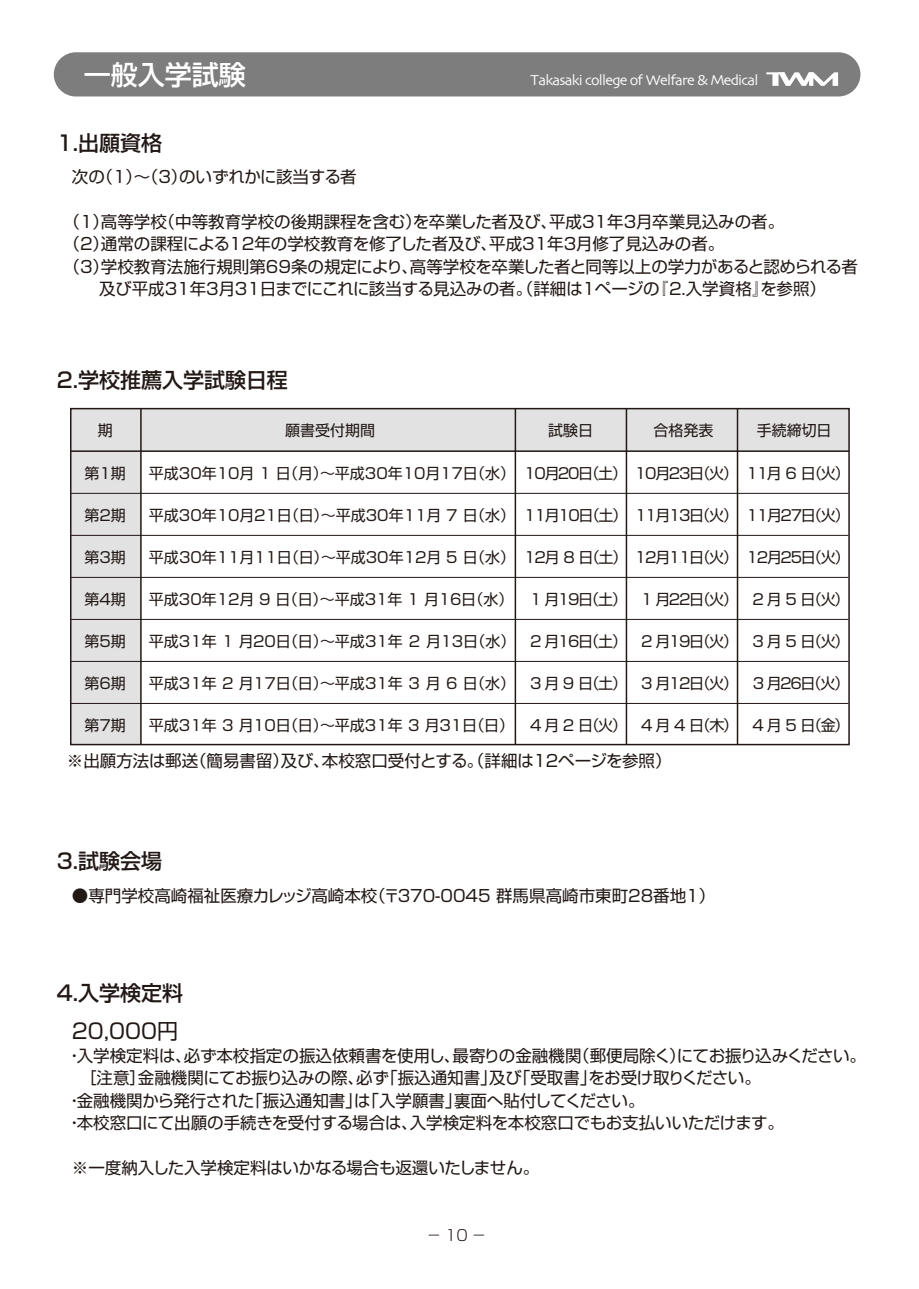
<style>
.page{position:relative;width:919px;height:1289px;background:#fff}
.page>*{position:absolute;margin:0;border:0;box-sizing:border-box;transform-origin:0 0}
.t1{font:500 27px "Shin Go Pro";color:#fff}
.t2{font:500 21px "Shin Go Pro";color:#221815}
.t3{font:21px "Shin Go Pro";color:#221815}
.t4{font:16.5px "Shin Go Pro";color:#221815}
.t5{font:15px "Shin Go Pro";color:#221815}
.t6{font:15px "Skia";letter-spacing:-.05em;color:#fff}
.t7{font:300 15px "Shin Go Pro";color:#221815}
</style>
<div class="page">
<div style="left:54px;top:52px;width:806px;height:44px;background:#7d7d7d;border-radius:22px"></div>
<svg style="left:766px;top:72px;width:72px;height:14px"></svg>
<div style="left:71px;top:408px;width:778px;height:43px;background:#e2e2e3"></div>
<div style="left:71px;top:451px;width:70px;height:292px;background:#e2e2e3"></div>
<div style="left:70px;top:408px;width:779px;height:337px;border:2px solid #221815"></div>
<hr style="left:70px;top:450px;width:779px;height:2px;background:#221815">
<hr style="left:514px;top:408px;width:2px;height:336px;background:#221815">
<hr style="left:625px;top:408px;width:2px;height:336px;background:#221815">
<hr style="left:736px;top:408px;width:2px;height:336px;background:#221815">
<hr style="left:140px;top:408px;width:2px;height:336px;background:#221815">
<hr style="left:71px;top:493px;width:777px;height:1px;background:#221815">
<hr style="left:71px;top:535px;width:777px;height:1px;background:#221815">
<hr style="left:70px;top:577px;width:778px;height:1px;background:#221815">
<hr style="left:71px;top:619px;width:777px;height:1px;background:#221815">
<hr style="left:70px;top:661px;width:778px;height:1px;background:#221815">
<hr style="left:70px;top:703px;width:778px;height:1px;background:#221815">
<h1 class="t1" style="left:84px;top:53px;width:163px">一般入学試験</h1>
<p class="t6" style="left:530px;top:71px;width:229px">Takasaki college of Welfare &amp; Medical</p>
<p class="t2" style="left:57px;top:126px;width:107px">1.出願資格</p>
<p class="t4" style="left:72px;top:163px;width:286px">次の（1）～（3）のいずれかに該当する者</p>
<p class="t4" style="left:64px;top:208px;width:722px">（1）高等学校（中等教育学校の後期課程を含む）を卒業した者及び、平成31年3月卒業見込みの者。</p>
<p class="t4" style="left:64px;top:230px;width:662px">（2）通常の課程による12年の学校教育を修了した者及び、平成31年3月修了見込みの者。</p>
<p class="t4" style="left:64px;top:253px;width:795px">（3）学校教育法施行規則第69条の規定により、高等学校を卒業した者と同等以上の学力があると認められる者</p>
<p class="t4" style="left:99px;top:275px;width:728px">及び平成31年3月31日までにこれに該当する見込みの者。（詳細は1ページの『2.入学資格』を参照）</p>
<p class="t2" style="left:57px;top:362px;width:232px">2.学校推薦入学試験日程</p>
<p class="t5" style="left:548px;top:418px;width:46px">試験日</p>
<p class="t5" style="left:653px;top:418px;width:61px">合格発表</p>
<p class="t5" style="left:285px;top:418px;width:91px">願書受付期間</p>
<p class="t5" style="left:756px;top:418px;width:76px">手続締切日</p>
<p class="t5" style="left:149px;top:460px;width:479px">平成30年10月 1 日（月）～平成30年10月17日（水） 10月２0日（土）</p>
<p class="t5" style="left:98px;top:418px;width:16px">期</p>
<p class="t5" style="left:85px;top:460px;width:43px">第1期</p>
<p class="t5" style="left:635px;top:460px;width:105px">10月23日（火）</p>
<p class="t5" style="left:635px;top:502px;width:104px">11月１3日（火）</p>
<p class="t5" style="left:635px;top:544px;width:105px">12月11日（火）</p>
<p class="t5" style="left:746px;top:460px;width:105px">11月 6 日（火）</p>
<p class="t5" style="left:746px;top:502px;width:105px">11月27日（火）</p>
<p class="t5" style="left:85px;top:502px;width:43px">第2期</p>
<p class="t5" style="left:149px;top:502px;width:480px">平成30年10月21日（日）～平成30年11月 7 日（水） 11月10日（土）</p>
<p class="t5" style="left:524px;top:544px;width:105px">12月 8 日（土）</p>
<p class="t5" style="left:85px;top:544px;width:43px">第3期</p>
<p class="t5" style="left:149px;top:544px;width:367px">平成30年11月11日（日）～平成30年12月 5 日（水）</p>
<p class="t5" style="left:746px;top:544px;width:105px">12月25日（火）</p>
<p class="t5" style="left:85px;top:586px;width:43px">第4期</p>
<p class="t5" style="left:149px;top:586px;width:702px">平成30年12月 9 日（日）～平成31年 1 月16日（水） 1 月19日（土） 1 月22日（火） 2 月 5 日（火）</p>
<p class="t5" style="left:85px;top:628px;width:43px">第5期</p>
<p class="t5" style="left:149px;top:628px;width:702px">平成31年 1 月20日（日）～平成31年 2 月１3日（水） 2 月16日（土） 2 月19日（火） 3 月 5 日（火）</p>
<p class="t5" style="left:85px;top:671px;width:43px">第6期</p>
<p class="t5" style="left:149px;top:671px;width:702px">平成31年 2 月17日（日）～平成31年 3 月 6 日（水） 3 月 9 日（土） 3 月12日（火） 3 月２6日（火）</p>
<p class="t5" style="left:85px;top:713px;width:43px">第7期</p>
<p class="t5" style="left:149px;top:713px;width:702px">平成31年 3 月10日（日）～平成31年 3 月31日（日） 4 月 2 日（火） 4 月 4 日（木） 4 月 5 日（金）</p>
<p class="t4" style="left:67px;top:747px;width:606px">※出願方法は郵送（簡易書留）及び、本校窓口受付とする。（詳細は1２ページを参照）</p>
<p class="t2" style="left:57px;top:843px;width:107px">3.試験会場</p>
<p class="t4" style="left:72px;top:882px;width:645px">●専門学校高崎福祉医療カレッジ高崎本校（〒370-0045 群馬県高崎市東町28番地1）</p>
<p class="t2" style="left:57px;top:976px;width:128px">4.入学検定料</p>
<p class="t3" style="left:72px;top:1013px;width:108px">20,000円</p>
<p class="t4" style="left:66px;top:1041px;width:801px">・入学検定料は、必ず本校指定の振込依頼書を使用し、最寄りの金融機関（郵便局除く）にてお振り込みください。</p>
<p class="t4" style="left:72px;top:1064px;width:690px">　［注意］金融機関にてお振り込みの際、必ず「振込通知書」及び「受取書」をお受け取りください。</p>
<p class="t4" style="left:66px;top:1086px;width:580px">・金融機関から発行された「振込通知書」は「入学願書」裏面へ貼付してください。</p>
<p class="t4" style="left:66px;top:1109px;width:719px">・本校窓口にて出願の手続きを受付する場合は、入学検定料を本校窓口でもお支払いいただけます。</p>
<p class="t4" style="left:72px;top:1154px;width:469px">※一度納入した入学検定料はいかなる場合も返還いたしません。</p>
<p class="t7" style="left:426px;top:1222px;width:61px">－ 10 －</p>
</div>
